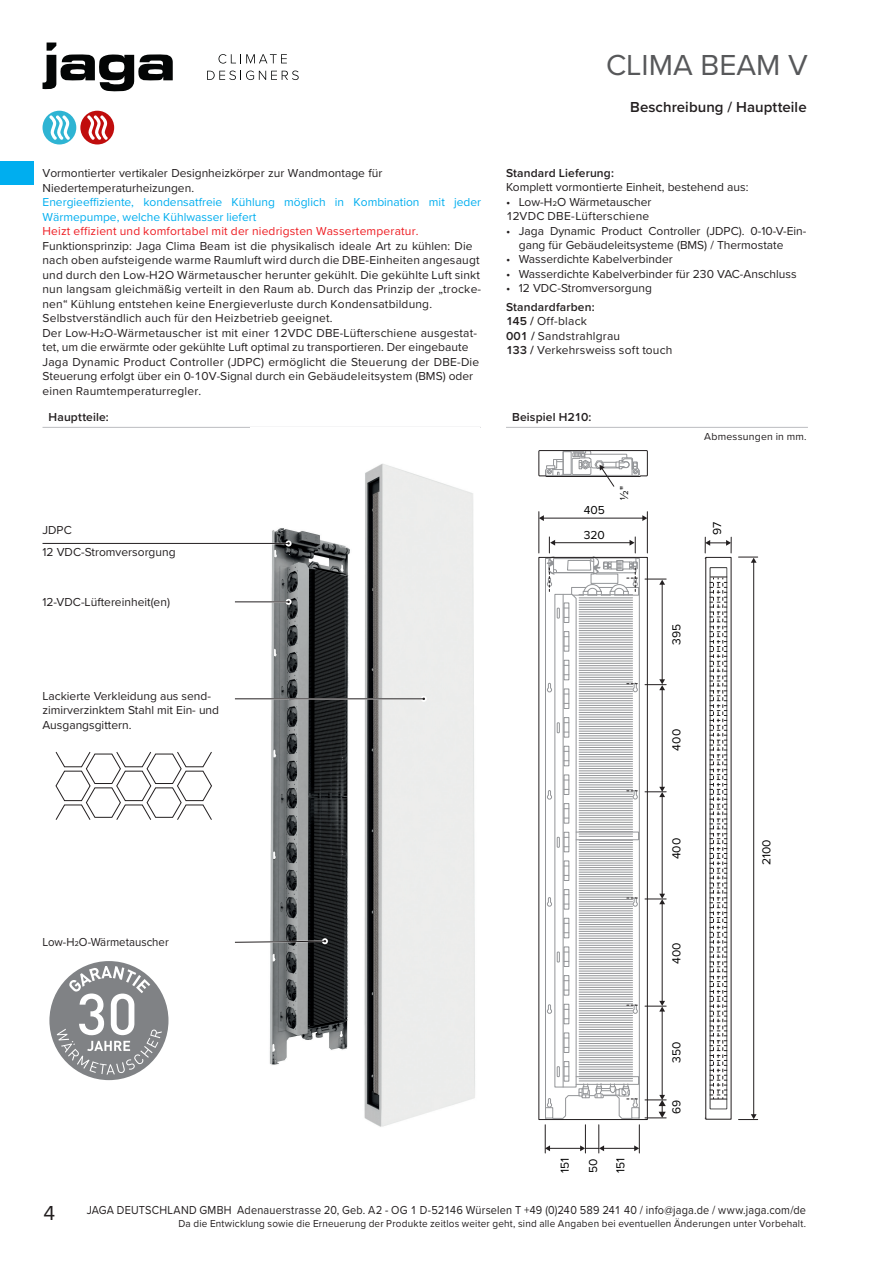
<style>
.page{position:relative;width:893px;height:1263px;background:#fff}
.page>*{position:absolute;margin:0;border:0;box-sizing:border-box;transform-origin:0 0}
.t1{font:30px "Proxima Nova";color:#57585a}
.t2{font:21px "Proxima Nova";color:#231f20}
._02__Broodtekst{font:600 15px "Proxima Nova";letter-spacing:.005em;color:#231f20}
._02__Broodtekst-2{font:12px/14.5px "Proxima Nova";color:#231f20}
._02__Broodtekst-3{font:12px "Proxima Nova";color:#231f20;scale:.91 1}
._02__Broodtekst_FB{font:12px "Proxima Nova";letter-spacing:.015em;color:#231f20}
.t3{font:12px "Proxima Nova";color:#000001}
._02__Broodtekst_FB-2{font:600 12px "Proxima Nova";letter-spacing:.01em;color:#231f20}
._02__Broodtekst-4{font:600 12px "Proxima Nova";letter-spacing:.015em;color:#231f20}
._02__Broodtekst-5{font:12px "Proxima Nova";color:#231f20;scale:.95 1}
._02__Broodtekst-6{font:10.5px "Proxima Nova";letter-spacing:.02em;color:#231f20;scale:.95 1}
._02__Broodtekst-7{font:10.5px "Proxima Nova";letter-spacing:.02em;color:#231f20}
.s1{color:#00aeef}
.s2{color:#ee1d23}
.s3{font-weight:600}
</style>
<div class="page">
<div style="left:0;top:162px;width:34px;height:23px;background:#00aeef"></div>
<svg style="left:219px;top:54px;width:68px;height:10px"></svg>
<svg style="left:207px;top:71px;width:92px;height:9px"></svg>
<svg style="left:43px;top:43px;width:130px;height:49px"></svg>
<div style="left:80px;top:111px;width:34px;height:33px;background:#c00d0d;border-radius:50%"></div>
<svg style="left:87px;top:115px;width:21px;height:25px"></svg>
<div style="left:43px;top:111px;width:33px;height:33px;background:#2eb4d3;border-radius:50%"></div>
<svg style="left:49px;top:115px;width:21px;height:25px"></svg>
<hr style="left:43px;top:427px;width:437px;height:1px;background:#bcbdc0">
<img style="left:251px;top:463px;width:224px;height:664px">
<svg style="left:55px;top:752px;width:157px;height:68px"></svg>
<hr style="left:235px;top:601px;width:54px;height:2px;background:#fff">
<hr style="left:43px;top:543px;width:246px;height:1px;background:#231f20">
<svg style="left:286px;top:540px;width:6px;height:6px"></svg>
<hr style="left:235px;top:601px;width:54px;height:1px;background:#231f20">
<svg style="left:286px;top:599px;width:6px;height:6px"></svg>
<hr style="left:235px;top:698px;width:189px;height:1px;background:#231f20">
<svg style="left:421px;top:696px;width:6px;height:6px"></svg>
<svg style="left:235px;top:938px;width:93px;height:6px"></svg>
<hr style="left:506px;top:427px;width:302px;height:1px;background:#bcbdc0">
<svg style="left:710px;top:567px;width:17px;height:542px"></svg>
<svg style="left:538px;top:450px;width:110px;height:37px"></svg>
<hr style="left:753px;top:562px;width:1px;height:553px;background:#231f20">
<svg style="left:738px;top:557px;width:20px;height:6px"></svg>
<svg style="left:738px;top:1114px;width:20px;height:6px"></svg>
<svg style="left:705px;top:537px;width:27px;height:22px"></svg>
<hr style="left:603px;top:1148px;width:32px;height:1px;background:#231f20">
<svg style="left:634px;top:1125px;width:6px;height:28px"></svg>
<hr style="left:549px;top:1148px;width:32px;height:1px;background:#231f20">
<svg style="left:545px;top:1125px;width:5px;height:28px"></svg>
<svg style="left:545px;top:537px;width:121px;height:582px"></svg>
<svg style="left:580px;top:1125px;width:24px;height:28px"></svg>
<hr style="left:647px;top:512px;width:1px;height:41px;background:#231f20">
<hr style="left:538px;top:512px;width:1px;height:41px;background:#231f20">
<hr style="left:543px;top:518px;width:100px;height:1px;background:#231f20">
<svg style="left:642px;top:515px;width:5px;height:6px"></svg>
<svg style="left:539px;top:515px;width:5px;height:6px"></svg>
<svg style="left:49px;top:961px;width:119px;height:119px"></svg>
<h1 class="t1" style="left:606px;top:42px;width:203px">CLIMA BEAM V</h1>
<p class="_02__Broodtekst" style="left:630px;top:95px;width:178px">Beschreibung / Hauptteile</p>
<p class="_02__Broodtekst-2" style="left:43px;top:165px;width:440px">Vormontierter vertikaler Designheizkörper zur Wandmontage für Niedertemperaturheizungen.<br><span class="s1">Energieeffiziente, kondensatfreie Kühlung möglich in Kombination mit jeder Wärmepumpe, welche Kühlwasser liefert<br></span><span class="s2">Heizt effizient und komfortabel mit der niedrigsten Wassertemperatur.<br></span>Funktionsprinzip: Jaga Clima Beam ist die physikalisch ideale Art zu kühlen: Die nach oben aufsteigende warme Raumluft wird durch die DBE-Einheiten angesaugt und durch den Low-H2O Wärmetauscher herunter gekühlt. Die gekühlte Luft sinkt nun langsam gleichmäßig verteilt in den Raum ab. Durch das Prinzip der „trocke&shy;nen“ Kühlung entstehen keine Energieverluste durch Kondensatbildung.<br>Selbstverständlich auch für den Heizbetrieb geeignet.<br>Der Low-H2O-Wärmetauscher ist mit einer 12VDC DBE-Lüfterschiene ausgestat&shy;tet, um die erwärmte oder gekühlte Luft optimal zu transportieren. Der eingebaute Jaga Dynamic Product Controller (JDPC) ermöglicht die Steuerung der DBE-Die Steuerung erfolgt über ein 0-10V-Signal durch ein Gebäudeleitsystem (BMS) oder einen Raumtemperaturregler.</p>
<p class="_02__Broodtekst_FB-2" style="left:506px;top:164px;width:109px">Standard Lieferung:</p>
<p class="_02__Broodtekst-2" style="left:506px;top:180px;width:244px">Komplett vormontierte Einheit, bestehend aus:</p>
<p class="_02__Broodtekst-2" style="left:506px;top:194px;width:147px">• Low-H2O Wärmetauscher</p>
<p class="_02__Broodtekst-2" style="left:506px;top:208px;width:145px">12VDC DBE-Lüfterschiene</p>
<p class="_02__Broodtekst-2" style="left:519px;top:223px;width:289px;text-indent:-13px">• Jaga Dynamic Product Controller (JDPC). 0-10-V-Ein&shy;gang für Gebäudeleitsysteme (BMS) / Thermostate</p>
<p class="_02__Broodtekst-2" style="left:506px;top:252px;width:168px">• Wasserdichte Kabelverbinder</p>
<p class="_02__Broodtekst-2" style="left:506px;top:266px;width:292px">• Wasserdichte Kabelverbinder für 230 VAC-Anschluss</p>
<p class="_02__Broodtekst-2" style="left:506px;top:280px;width:147px">• 12 VDC-Stromversorgung</p>
<p class="_02__Broodtekst_FB-2" style="left:506px;top:298px;width:90px">Standardfarben:</p>
<p class="_02__Broodtekst_FB" style="left:506px;top:312px;width:82px"><span class="s3">145 /</span> Off-black</p>
<p class="_02__Broodtekst_FB" style="left:506px;top:327px;width:116px"><span class="s3">001 /</span> Sandstrahlgrau</p>
<p class="_02__Broodtekst_FB" style="left:506px;top:341px;width:168px"><span class="s3">133 /</span> Verkehrsweiss soft touch</p>
<p class="_02__Broodtekst-4" style="left:49px;top:408px;width:62px">Hauptteile:</p>
<p class="_02__Broodtekst-4" style="left:512px;top:408px;width:81px">Beispiel H210:</p>
<p class="_02__Broodtekst-7" style="left:704px;top:429px;width:104px">Abmessungen in mm.</p>
<p class="t3" style="left:615px;top:500px;width:15px;rotate:-90deg">½"</p>
<p class="t3" style="left:584px;top:501px;width:23px">405</p>
<p class="_02__Broodtekst-2" style="left:43px;top:522px;width:31px">JDPC</p>
<p class="_02__Broodtekst-2" style="left:43px;top:544px;width:135px">12 VDC-Stromversorgung</p>
<p class="_02__Broodtekst-2" style="left:43px;top:594px;width:129px">12-VDC-Lüftereinheit(en)</p>
<p class="t3" style="left:584px;top:526px;width:23px">320</p>
<p class="t3" style="left:708px;top:535px;width:15px;rotate:-90deg">97</p>
<p class="t3" style="left:667px;top:645px;width:22px;rotate:-90deg">395</p>
<p class="_02__Broodtekst-2" style="left:43px;top:688px;width:178px">Lackierte Verkleidung aus send&shy;zimirverzinktem Stahl mit Ein- und<br>Ausgangsgittern.</p>
<p class="t3" style="left:667px;top:750px;width:23px;rotate:-90deg">400</p>
<p class="t3" style="left:667px;top:859px;width:23px;rotate:-90deg">400</p>
<p class="t3" style="left:758px;top:865px;width:27px;rotate:-90deg">2100</p>
<p class="_02__Broodtekst-5" style="left:43px;top:933px;width:134px">Low-H2O-Wärmetauscher</p>
<p class="t3" style="left:667px;top:963px;width:23px;rotate:-90deg">400</p>
<p class="t3" style="left:667px;top:1062px;width:23px;rotate:-90deg">350</p>
<p class="t3" style="left:667px;top:1114px;width:16px;rotate:-90deg">69</p>
<p class="t3" style="left:556px;top:1173px;width:17px;rotate:-90deg">151</p>
<p class="t3" style="left:584px;top:1173px;width:16px;rotate:-90deg">50</p>
<p class="t3" style="left:611px;top:1173px;width:17px;rotate:-90deg">151</p>
<h2 class="t2" style="left:44px;top:1197px;width:13px">4</h2>
<p class="_02__Broodtekst-3" style="left:87px;top:1201px;width:792px">JAGA DEUTSCHLAND GMBH Adenauerstrasse 20, Geb. A2 - OG 1 D-52146 Würselen T +49 (0)240 589 241 40 / info@jaga.de / www.jaga.com/de</p>
<p class="_02__Broodtekst-6" style="left:178px;top:1215px;width:662px">Da die Entwicklung sowie die Erneuerung der Produkte zeitlos weiter geht, sind alle Angaben bei eventuellen Änderungen unter Vorbehalt.</p>
</div>
